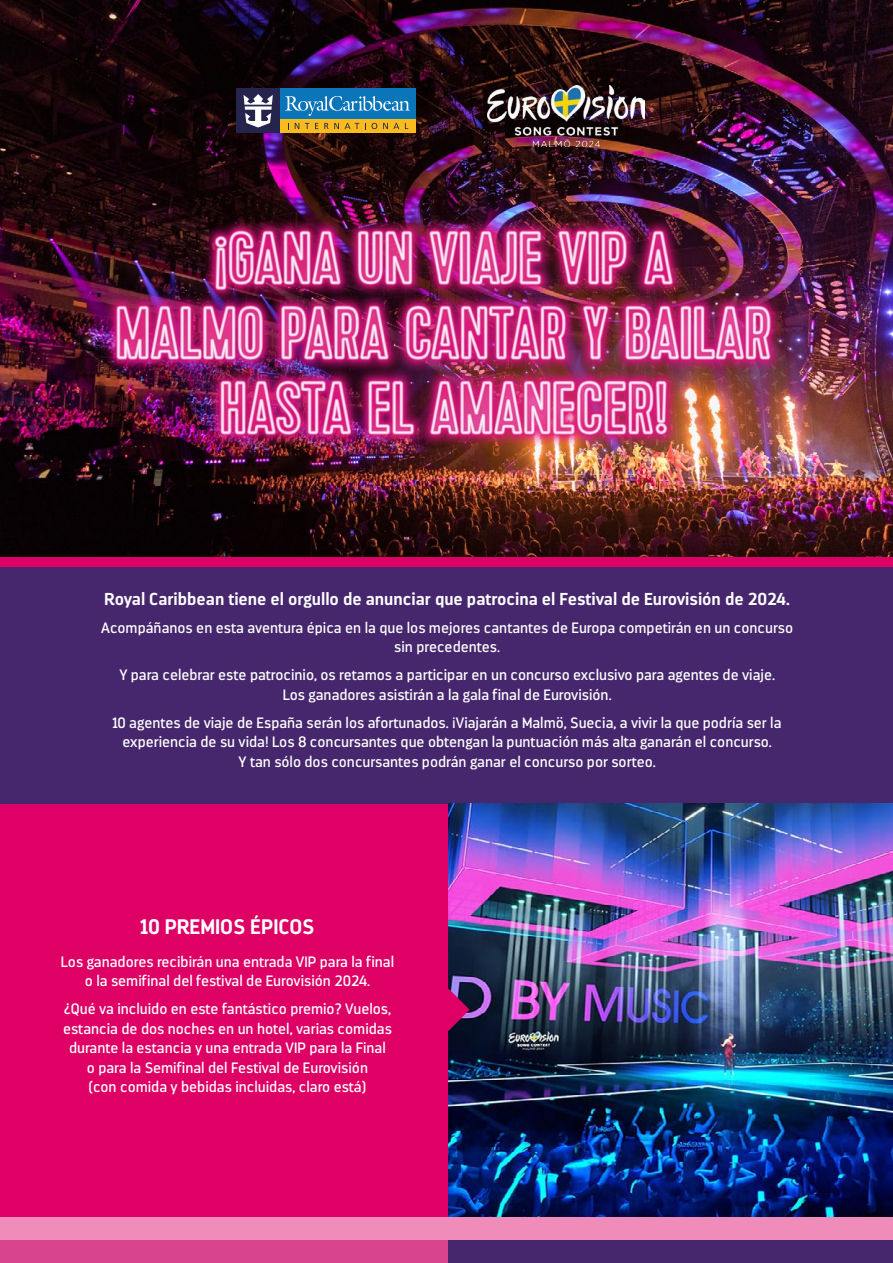
<style>
.page{position:relative;width:893px;height:1263px;background:#fff}
.page>*{position:absolute;margin:0;border:0;box-sizing:border-box;transform-origin:0 0}
.t1{font:700 21px "Darwin";color:#fff}
.t2{font:700 17.25px "Darwin";color:#fff}
.t3{font:15px/19.5px "Darwin";color:#fff;text-align:center}
</style>
<div class="page">
<div style="left:0;top:561px;width:893px;height:422px;background:#46276d"></div>
<img style="left:0;top:0;width:893px;height:557px">
<div style="left:0;top:557px;width:893px;height:9px;background:#de0065"></div>
<div style="left:0;top:804px;width:893px;height:414px;background:#de0065"></div>
<img style="left:449px;top:804px;width:444px;height:413px">
<svg style="left:448px;top:989px;width:22px;height:42px"></svg>
<div style="left:236px;top:88px;width:180px;height:45px;background:#0a75b9"></div>
<div style="left:236px;top:88px;width:44px;height:45px;background:#24244d"></div>
<div style="left:280px;top:119px;width:136px;height:14px;background:#f9bb1e"></div>
<svg style="left:295px;top:123px;width:4px;height:6px"></svg>
<svg style="left:305px;top:123px;width:4px;height:6px"></svg>
<svg style="left:315px;top:123px;width:3px;height:6px"></svg>
<svg style="left:324px;top:123px;width:35px;height:6px"></svg>
<svg style="left:372px;top:123px;width:5px;height:6px"></svg>
<svg style="left:383px;top:123px;width:16px;height:6px"></svg>
<svg style="left:244px;top:94px;width:29px;height:33px"></svg>
<svg style="left:285px;top:96px;width:125px;height:20px"></svg>
<div style="left:465px;top:63px;width:203px;height:106px;background:#000;opacity:.85"></div>
<img style="left:488px;top:85px;width:157px;height:62px">
<div style="left:0;top:1240px;width:458px;height:23px;background:#d8458e"></div>
<div style="left:448px;top:1240px;width:445px;height:23px;background:#46276d"></div>
<div style="left:0;top:1217px;width:893px;height:23px;background:#f08cb9"></div>
<img style="left:103px;top:218px;width:680px;height:230px">
<p class="t2" style="left:105px;top:588px;width:687px">Royal Caribbean tiene el orgullo de anunciar que patrocina el Festival de Eurovisión de 2024.</p>
<p class="t3" style="left:101px;top:618px;width:693px">Acompáñanos en esta aventura épica en la que los mejores cantantes de Europa competirán en un concurso sin precedentes.</p>
<p class="t3" style="left:119px;top:665px;width:657px">Y para celebrar este patrocinio, os retamos a participar en un concurso exclusivo para agentes de viaje.<br>Los ganadores asistirán a la gala final de Eurovisión.</p>
<p class="t3" style="left:113px;top:713px;width:670px">10 agentes de viaje de España serán los afortunados. ¡Viajarán a Malmö, Suecia, a vivir la que podría ser la experiencia de su vida! Los 8 concursantes que obtengan la puntuación más alta ganarán el concurso.<br>Y tan sólo dos concursantes podrán ganar el concurso por sorteo.</p>
<h1 class="t1" style="left:140px;top:914px;width:176px">10 PREMIOS ÉPICOS</h1>
<p class="t3" style="left:61px;top:951px;width:335px">Los ganadores recibirán una entrada VIP para la final o la semifinal del festival de Eurovisión 2024.</p>
<p class="t3" style="left:63px;top:999px;width:330px">¿Qué va incluido en este fantástico premio? Vuelos, estancia de dos noches en un hotel, varias comidas durante la estancia y una entrada VIP para la Final<br>o para la Semifinal del Festival de Eurovisión<br>(con comida y bebidas incluidas, claro está)</p>
</div>
